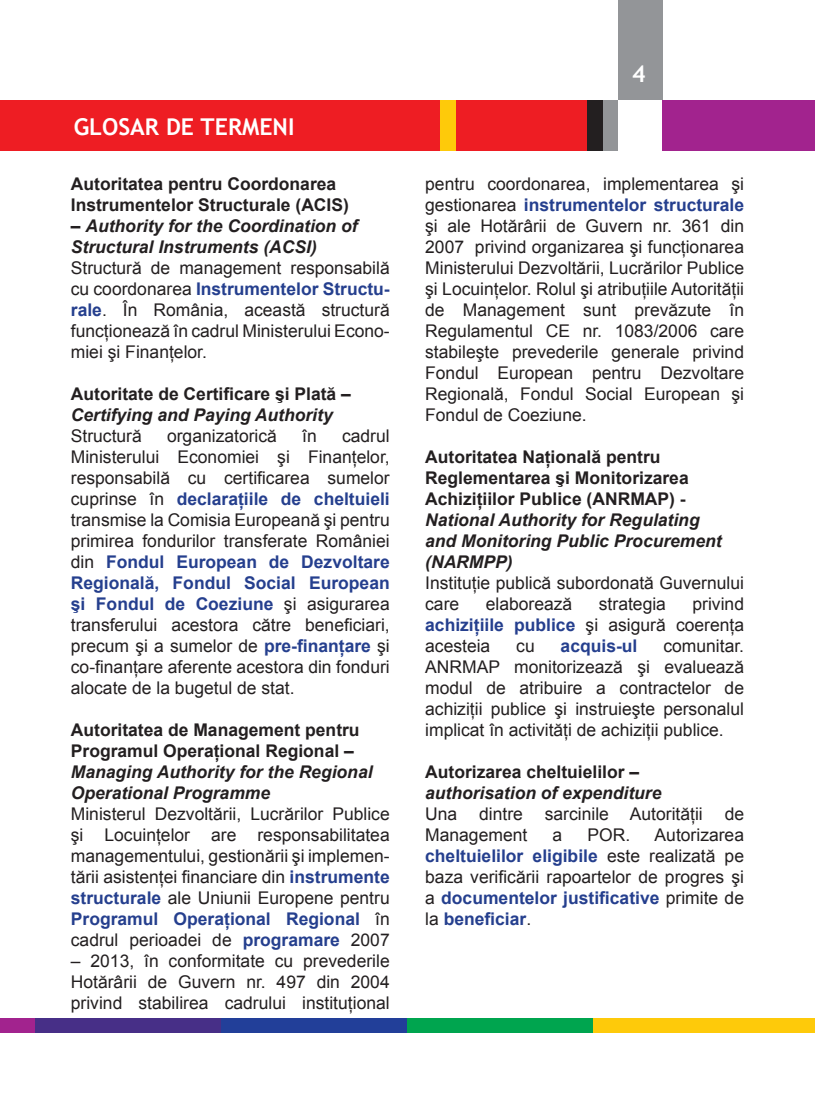
<style>
.page{position:relative;width:815px;height:1120px;background:#fff}
.page>*{position:absolute;margin:0;border:0;box-sizing:border-box;transform-origin:0 0}
.t1{font:700 23.25px "Trebuchet MS";color:#fff}
.t2{font:17.5px/21px "Arial";color:#231f20;text-align:justify}
.t3{font:700 17.5px/21px "Arial";color:#231f20}
.t4{font:italic 700 17.5px/21px "Arial";color:#231f20}
.t5{font:700 17.5px "Arial";color:#253f8e}
.s1{font-style:normal}
.s2{font-weight:700;color:#253f8e}
</style>
<div class="page">
<div style="left:0;top:1018px;width:35px;height:15px;background:#a2238e"></div>
<div style="left:35px;top:1018px;width:186px;height:15px;background:#472f87"></div>
<div style="left:221px;top:1018px;width:186px;height:15px;background:#223f99"></div>
<div style="left:407px;top:1018px;width:186px;height:15px;background:#00a54f"></div>
<div style="left:593px;top:1018px;width:222px;height:15px;background:#feca0a"></div>
<div style="left:663px;top:100px;width:152px;height:50px;background:#a2238e"></div>
<div style="left:426px;top:100px;width:162px;height:50px;background:#ee1d23"></div>
<div style="left:603px;top:100px;width:15px;height:50px;background:#939598"></div>
<div style="left:618px;top:1px;width:45px;height:99px;background:#939598"></div>
<div style="left:588px;top:100px;width:15px;height:50px;background:#231f20"></div>
<div style="left:0;top:100px;width:427px;height:50px;background:#ee1d23"></div>
<div style="left:441px;top:100px;width:15px;height:50px;background:#feca0a"></div>
<h1 class="t1" style="left:74px;top:112px;width:222px">GLOSAR DE TERMENI</h1>
<p class="t3" style="left:71px;top:174px;width:280px">Autoritatea pentru Coordonarea<br>Instrumentelor Structurale (ACIS)</p>
<p class="t4" style="left:71px;top:216px;width:288px"><span class="s1">–</span> Authority for the Coordination of<br>Structural Instruments (ACSI)</p>
<p class="t2" style="left:71px;top:257px;width:320px">Structură de management responsabilă cu coordonarea <span class="s2">Instrumentelor Structu&shy;rale</span>. În România, această structură funcţionează în cadrul Ministerului Econo&shy;miei şi Finanţelor.</p>
<p class="t3" style="left:71px;top:384px;width:282px">Autoritate de Certificare şi Plată –</p>
<p class="t4" style="left:71px;top:405px;width:263px">Certifying and Paying Authority</p>
<p class="t2" style="left:71px;top:425px;width:72px">Structură</p>
<p class="t2" style="left:167px;top:425px;width:111px">organizatorică</p>
<p class="t2" style="left:302px;top:425px;width:16px">în</p>
<p class="t2" style="left:71px;top:425px;width:320px;text-indent:271px">cadrul Ministerului Economiei şi Finanţelor, responsabilă cu certificarea sumelor cuprinse în <span class="s2">declaraţiile de cheltuieli </span>transmise la Comisia Europeană şi pentru primirea fondurilor transferate României din <span class="s2">Fondul European de Dezvoltare Regională, Fondul Social European şi Fondul de Coeziune</span> şi asigurarea transferului acestora către beneficiari, precum şi a sumelor de <span class="s2">pre-finanţare</span> şi co-finanţare aferente acestora din fonduri alocate de la bugetul de stat.</p>
<p class="t3" style="left:71px;top:720px;width:290px">Autoritatea de Management pentru<br>Programul Operaţional Regional –</p>
<p class="t4" style="left:71px;top:762px;width:303px">Managing Authority for the Regional<br>Operational Programme</p>
<p class="t2" style="left:71px;top:803px;width:320px">Ministerul Dezvoltării, Lucrărilor Publice şi Locuinţelor are responsabilitatea managementului, gestionării şi implemen&shy;tării asistenţei financiare din <span class="s2">instrumente structurale</span> ale Uniunii Europene pentru <span class="s2">Programul Operaţional Regional</span> în cadrul perioadei de <span class="s2">programare</span> 2007</p>
<p class="t2" style="left:71px;top:950px;width:320px">– 2013, în conformitate cu prevederile Hotărârii de Guvern nr. 497 din 2004 privind stabilirea cadrului instituţional</p>
<h1 class="t1" style="left:632px;top:59px;width:15px">4</h1>
<p class="t2" style="left:425px;top:173px;width:320px">pentru coordonarea, implementarea şi gestionarea <span class="s2">instrumentelor structurale </span>şi ale Hotărârii de Guvern nr. 361 din 2007 privind organizarea şi funcţionarea Ministerului Dezvoltării, Lucrărilor Publice şi Locuinţelor. Rolul şi atribuţiile Autorităţii de Management sunt prevăzute în Regulamentul CE nr. 1083/2006 care stabileşte prevederile generale privind Fondul European pentru Dezvoltare Regională, Fondul Social European şi Fondul de Coeziune.</p>
<p class="t3" style="left:425px;top:447px;width:265px">Autoritatea Naţională pentru<br>Reglementarea şi Monitorizarea<br>Achiziţiilor Publice (ANRMAP) -</p>
<p class="t4" style="left:425px;top:510px;width:298px">National Authority for Regulating and Monitoring Public Procurement (NARMPP)</p>
<p class="t2" style="left:425px;top:572px;width:320px">Instituţie publică subordonată Guvernului care</p>
<p class="t2" style="left:425px;top:593px;width:320px;text-indent:267px">privind <span class="s2">achiziţiile publice</span> şi asigură coerenţa acesteia</p>
<p class="t2" style="left:486px;top:593px;width:88px">elaborează</p>
<p class="t2" style="left:599px;top:593px;width:69px">strategia</p>
<p class="t2" style="left:425px;top:635px;width:320px;text-indent:238px">comunitar.<br>ANRMAP monitorizează şi evaluează modul de atribuire a contractelor de achiziţii publice şi instruieşte personalul implicat în activităţi de achiziţii publice.</p>
<p class="t3" style="left:425px;top:762px;width:215px">Autorizarea cheltuielilor –</p>
<p class="t4" style="left:425px;top:783px;width:238px">authorisation of expenditure</p>
<p class="t2" style="left:425px;top:803px;width:320px">Una dintre sarcinile Autorităţii de<br>Management</p>
<p class="t2" style="left:516px;top:635px;width:20px">cu</p>
<p class="t5" style="left:561px;top:634px;width:78px">acquis-ul</p>
<p class="t2" style="left:553px;top:824px;width:11px">a</p>
<p class="t2" style="left:588px;top:824px;width:44px">POR.</p>
<p class="t2" style="left:425px;top:824px;width:320px;text-indent:229px">Autorizarea <span class="s2">cheltuielilor eligibile</span> este realizată pe baza verificării rapoartelor de progres şi a <span class="s2">documentelor justificative</span> primite de la <span class="s2">beneficiar</span>.</p>
</div>
